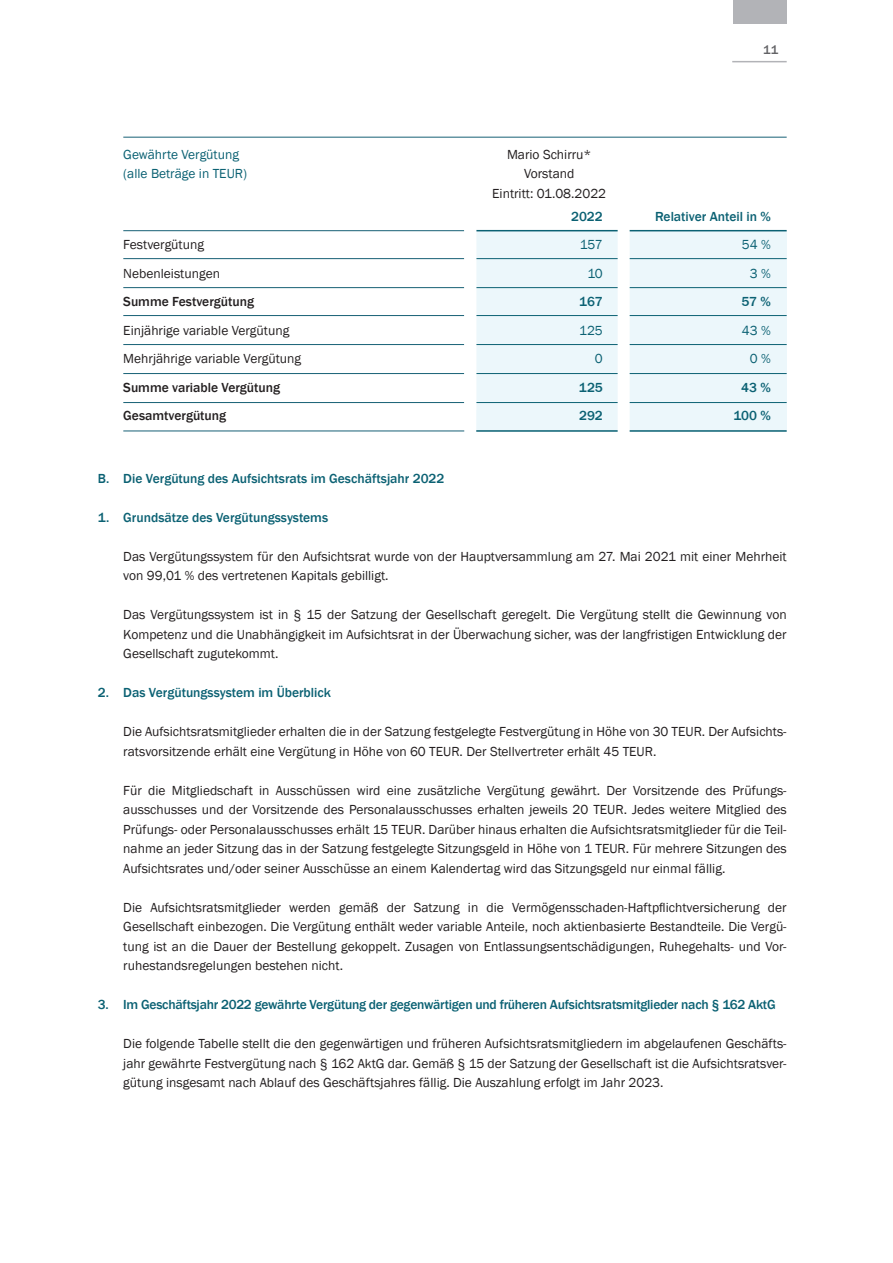
<style>
.page{position:relative;width:893px;height:1263px;background:#fff}
.page>*{position:absolute;margin:0;border:0;box-sizing:border-box;transform-origin:0 0}
.t1{font:13.5px/19.5px "Franklin Gothic";color:#231f20}
.t2{font:500 13.5px/28.5px "Franklin Gothic";color:#0b6173}
.t3{font:500 13.5px "Franklin Gothic";letter-spacing:-.02em;color:#0b6173}
.t4{font:13.5px/28.5px "Franklin Gothic";color:#0b6173;text-align:center}
.t5{font:500 13.5px/28.5px "Franklin Gothic";color:#231f20}
.t6{font:500 12.75px "Franklin Gothic";color:#636366}
</style>
<div class="page">
<div style="left:733px;top:0;width:54px;height:23px;background:#b2b3b7"></div>
<hr style="left:732px;top:61px;width:55px;height:1px;background:#b2b3b7">
<div style="left:469px;top:231px;width:318px;height:201px;background:#ecf7fb"></div>
<hr style="left:468px;top:230px;width:319px;height:1px;background:#0b6173">
<hr style="left:468px;top:258px;width:319px;height:1px;background:#0b6173">
<hr style="left:468px;top:287px;width:319px;height:1px;background:#0b6173">
<hr style="left:468px;top:315px;width:319px;height:1px;background:#0b6173">
<hr style="left:468px;top:344px;width:319px;height:1px;background:#0b6173">
<hr style="left:468px;top:373px;width:319px;height:1px;background:#0b6173">
<hr style="left:123px;top:230px;width:348px;height:1px;background:#176075">
<hr style="left:123px;top:258px;width:348px;height:1px;background:#176075">
<hr style="left:123px;top:287px;width:348px;height:1px;background:#176075">
<hr style="left:123px;top:315px;width:348px;height:1px;background:#176075">
<hr style="left:123px;top:344px;width:348px;height:1px;background:#176075">
<hr style="left:123px;top:373px;width:348px;height:1px;background:#176075">
<hr style="left:123px;top:402px;width:348px;height:1px;background:#176075">
<hr style="left:123px;top:431px;width:348px;height:1px;background:#176075">
<hr style="left:468px;top:402px;width:319px;height:1px;background:#0b6173">
<hr style="left:468px;top:430px;width:319px;height:2px;background:#0b6173">
<hr style="left:123px;top:137px;width:664px;height:1px;background:#176075">
<div style="left:618px;top:205px;width:12px;height:232px;background:#fff"></div>
<div style="left:464px;top:205px;width:12px;height:235px;background:#fff"></div>
<p class="t4" style="left:123px;top:145px;width:125px;line-height:19.5px;text-align:left">Gewährte Vergütung (alle Beträge in TEUR)</p>
<p class="t1" style="left:492px;top:145px;width:116px;text-align:center">Mario Schirru*<br>Vorstand<br>Eintritt: 01.08.2022</p>
<p class="t1" style="left:123px;top:231px;width:98px;line-height:28.5px">Festvergütung<br>Nebenleistungen</p>
<p class="t5" style="left:123px;top:287px;width:132px">Summe Festvergütung</p>
<p class="t1" style="left:123px;top:316px;width:179px;line-height:28.5px">Einjährige variable Vergütung<br>Mehrjährige variable Vergütung</p>
<p class="t5" style="left:123px;top:373px;width:158px">Summe variable Vergütung<br>Gesamtvergütung</p>
<p class="t2" style="left:571px;top:202px;width:33px">2022</p>
<p class="t4" style="left:580px;top:231px;width:24px">157<br>10</p>
<p class="t2" style="left:579px;top:288px;width:25px">167</p>
<p class="t4" style="left:579px;top:316px;width:25px;text-align:right">125<br>0</p>
<p class="t2" style="left:579px;top:373px;width:25px">125<br>292</p>
<p class="t6" style="left:763px;top:42px;width:16px">11</p>
<p class="t2" style="left:655px;top:202px;width:117px">Relativer Anteil in %</p>
<p class="t4" style="left:742px;top:231px;width:30px">54 %<br>3 %</p>
<p class="t2" style="left:741px;top:288px;width:31px">57 %</p>
<p class="t4" style="left:742px;top:316px;width:30px">43 %<br>0 %</p>
<p class="t2" style="left:733px;top:373px;width:39px;text-align:center">43 %<br>100 %</p>
<p class="t2" style="left:98px;top:464px;width:348px">B. Die Vergütung des Aufsichtsrats im Geschäftsjahr 2022</p>
<p class="t2" style="left:98px;top:503px;width:232px">1. Grundsätze des Vergütungssystems</p>
<p class="t1" style="left:123px;top:547px;width:665px">Das Vergütungssystem für den Aufsichtsrat wurde von der Hauptversammlung am 27. Mai 2021 mit einer Mehrheit von 99,01 % des vertretenen Kapitals gebilligt.</p>
<p class="t1" style="left:123px;top:605px;width:665px;text-align:justify">Das Vergütungssystem ist in § 15 der Satzung der Gesellschaft geregelt. Die Vergütung stellt die Gewinnung von Kompetenz und die Unabhängigkeit im Aufsichtsrat in der Überwachung sicher, was der langfristigen Entwicklung der Gesellschaft zugutekommt.</p>
<p class="t2" style="left:98px;top:678px;width:235px">2. Das Vergütungssystem im Überblick</p>
<p class="t1" style="left:123px;top:722px;width:665px">Die Aufsichtsratsmitglieder erhalten die in der Satzung festgelegte Festvergütung in Höhe von 30 TEUR. Der Aufsichts&shy;ratsvorsitzende erhält eine Vergütung in Höhe von 60 TEUR. Der Stellvertreter erhält 45 TEUR.</p>
<p class="t1" style="left:123px;top:781px;width:665px;text-align:justify">Für die Mitgliedschaft in Ausschüssen wird eine zusätzliche Vergütung gewährt. Der Vorsitzende des Prüfungs&shy;ausschusses und der Vorsitzende des Personalausschusses erhalten jeweils 20 TEUR. Jedes weitere Mitglied des Prüfungs- oder Personalausschusses erhält 15 TEUR. Darüber hinaus erhalten die Aufsichtsratsmitglieder für die Teil&shy;nahme an jeder Sitzung das in der Satzung festgelegte Sitzungsgeld in Höhe von 1 TEUR. Für mehrere Sitzungen des Aufsichtsrates und/oder seiner Ausschüsse an einem Kalendertag wird das Sitzungsgeld nur einmal fällig.</p>
<p class="t1" style="left:123px;top:898px;width:665px;text-align:justify">Die Aufsichtsratsmitglieder werden gemäß der Satzung in die Vermögensschaden-Haftpflichtversicherung der Gesellschaft einbezogen. Die Vergütung enthält weder variable Anteile, noch aktienbasierte Bestandteile. Die Vergü&shy;tung ist an die Dauer der Bestellung gekoppelt. Zusagen von Entlassungsentschädigungen, Ruhegehalts- und Vor&shy;ruhestandsregelungen bestehen nicht.</p>
<p class="t3" style="left:98px;top:996px;width:679px">3. Im Geschäftsjahr 2022 gewährte Vergütung der gegenwärtigen und früheren Aufsichtsratsmitglieder nach § 162 AktG</p>
<p class="t1" style="left:123px;top:1034px;width:665px;text-align:justify">Die folgende Tabelle stellt die den gegenwärtigen und früheren Aufsichtsratsmitgliedern im abgelaufenen Geschäfts&shy;jahr gewährte Festvergütung nach § 162 AktG dar. Gemäß § 15 der Satzung der Gesellschaft ist die Aufsichtsratsver&shy;gütung insgesamt nach Ablauf des Geschäftsjahres fällig. Die Auszahlung erfolgt im Jahr 2023.</p>
</div>
